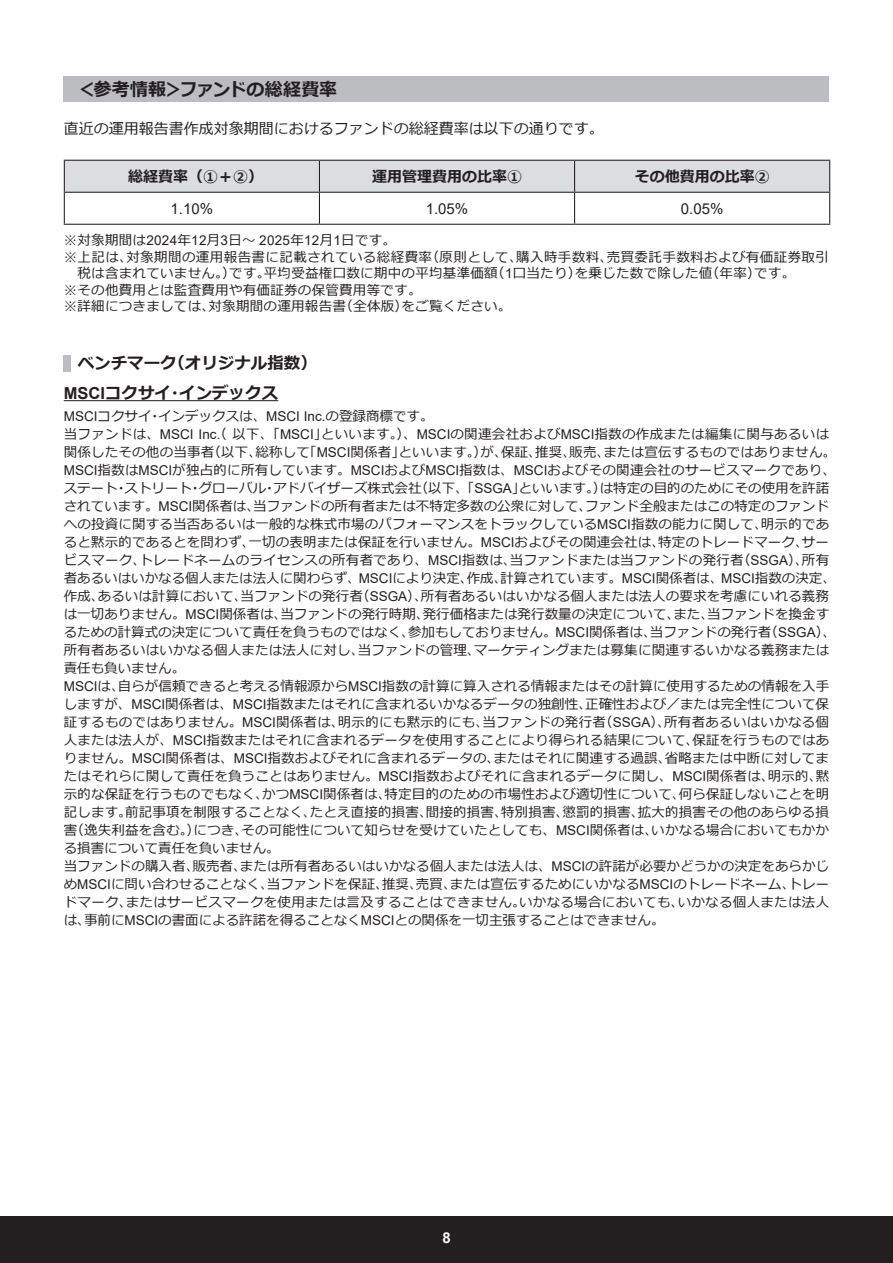
<style>
.page{position:relative;width:893px;height:1263px;background:#fff}
.page>*{position:absolute;margin:0;border:0;box-sizing:border-box;transform-origin:0 0}
.t1{font:700 18px "Meiryo";letter-spacing:.005em;color:#231f20}
.t2{font:700 16.5px/29.2px "Meiryo";color:#231f20}
.t3{font:15px "Meiryo";color:#231f20}
.t4{font:700 15px "Meiryo";color:#231f20}
.t5{font:15px "Arial";color:#231f20}
.t6{font:700 14.85px "Arial";color:#fff}
.t7{font:13.5px/18px "Meiryo";letter-spacing:.015em;color:#231f20}
.s1{font-family:"Arial"}
</style>
<div class="page">
<div style="left:0;top:1216px;width:893px;height:47px;background:#231f20"></div>
<hr style="left:64px;top:400px;width:214px;height:1px;background:#231f20">
<div style="left:64px;top:77px;width:765px;height:25px;background:#bcbdc0"></div>
<div style="left:65px;top:161px;width:764px;height:31px;background:#dcdddf"></div>
<hr style="left:64px;top:161px;width:1px;height:31px;background:#231f20">
<hr style="left:64px;top:160px;width:255px;height:1px;background:#231f20">
<hr style="left:319px;top:161px;width:1px;height:31px;background:#231f20">
<hr style="left:319px;top:160px;width:256px;height:1px;background:#231f20">
<hr style="left:574px;top:161px;width:1px;height:31px;background:#231f20">
<hr style="left:575px;top:160px;width:255px;height:1px;background:#231f20">
<hr style="left:829px;top:161px;width:1px;height:31px;background:#231f20">
<hr style="left:64px;top:193px;width:1px;height:31px;background:#231f20">
<hr style="left:64px;top:192px;width:255px;height:1px;background:#231f20">
<hr style="left:319px;top:192px;width:256px;height:1px;background:#231f20">
<hr style="left:319px;top:193px;width:1px;height:31px;background:#231f20">
<hr style="left:64px;top:224px;width:255px;height:1px;background:#231f20">
<hr style="left:319px;top:224px;width:256px;height:1px;background:#231f20">
<hr style="left:574px;top:193px;width:1px;height:31px;background:#231f20">
<hr style="left:575px;top:192px;width:255px;height:1px;background:#231f20">
<hr style="left:829px;top:193px;width:1px;height:31px;background:#231f20">
<hr style="left:575px;top:224px;width:255px;height:1px;background:#231f20">
<div style="left:64px;top:355px;width:7px;height:16px;background:#bcbdc0"></div>
<h1 class="t1" style="left:77px;top:77px;width:262px">＜参考情報＞ファンドの総経費率</h1>
<p class="t3" style="left:64px;top:118px;width:542px">直近の運用報告書作成対象期間におけるファンドの総経費率は以下の通りです。</p>
<p class="t4" style="left:128px;top:166px;width:136px">総経費率（①＋②）</p>
<p class="t4" style="left:372px;top:166px;width:151px">運用管理費用の比率①</p>
<p class="t4" style="left:635px;top:166px;width:137px">その他費用の比率②</p>
<p class="t5" style="left:171px;top:198px;width:44px">1.10%</p>
<p class="t5" style="left:426px;top:198px;width:44px">1.05%</p>
<p class="t5" style="left:681px;top:198px;width:44px">0.05%</p>
<p class="t7" style="left:64px;top:232px;width:334px">※対象期間は<span class="s1">2024</span>年<span class="s1">12</span>月<span class="s1">3</span>日～ <span class="s1">2025</span>年<span class="s1">12</span>月<span class="s1">1</span>日です。</p>
<p class="t7" style="left:64px;top:248px;width:767px">※上記は、対象期間の運用報告書に記載されている総経費率（原則として、購入時手数料、売買委託手数料および有価証券取引</p>
<p class="t7" style="left:78px;top:265px;width:719px">税は含まれていません。）です。平均受益権口数に期中の平均基準価額（<span class="s1">1</span>口当たり）を乗じた数で除した値（年率）です。</p>
<p class="t7" style="left:64px;top:281px;width:359px">※その他費用とは監査費用や有価証券の保管費用等です。</p>
<p class="t7" style="left:64px;top:298px;width:449px">※詳細につきましては、対象期間の運用報告書（全体版）をご覧ください。</p>
<p class="t2" style="left:64px;top:349px;width:255px;text-indent:14px">ベンチマーク（オリジナル指数）<br><span class="s1">MSCI</span>コクサイ・インデックス</p>
<p class="t7" style="left:64px;top:408px;width:774px"><span class="s1">MSCI</span>コクサイ・インデックスは、<span class="s1">MSCI Inc.</span>の登録商標です。<br>当ファンドは、<span class="s1">MSCI Inc.</span>（以下、「<span class="s1">MSCI</span>」といいます。）、<span class="s1">MSCI</span>の関連会社および<span class="s1">MSCI</span>指数の作成または編集に関与あるいは関係したその他の当事者（以下、総称して「<span class="s1">MSCI</span>関係者」といいます。）が、保証、推奨、販売、または宣伝するものではありません。<span class="s1">MSCI</span>指数は<span class="s1">MSCI</span>が独占的に所有しています。<span class="s1">MSCI</span>および<span class="s1">MSCI</span>指数は、<span class="s1">MSCI</span>およびその関連会社のサービスマークであり、ステート・ストリート・グローバル・アドバイザーズ株式会社（以下、「<span class="s1">SSGA</span>」といいます。）は特定の目的のためにその使用を許諾されています。<span class="s1">MSCI</span>関係者は、当ファンドの所有者または不特定多数の公衆に対して、ファンド全般またはこの特定のファンドへの投資に関する当否あるいは一般的な株式市場のパフォーマンスをトラックしている<span class="s1">MSCI</span>指数の能力に関して、明示的であると黙示的であるとを問わず、一切の表明または保証を行いません。<span class="s1">MSCI</span>およびその関連会社は、特定のトレードマーク、サービスマーク、トレードネームのライセンスの所有者であり、<span class="s1">MSCI</span>指数は、当ファンドまたは当ファンドの発行者（<span class="s1">SSGA</span>）、所有者あるいはいかなる個人または法人に関わらず、<span class="s1">MSCI</span>により決定、作成、計算されています。<span class="s1">MSCI</span>関係者は、<span class="s1">MSCI</span>指数の決定、作成、あるいは計算において、当ファンドの発行者（<span class="s1">SSGA</span>）、所有者あるいはいかなる個人または法人の要求を考慮にいれる義務は一切ありません。<span class="s1">MSCI</span>関係者は、当ファンドの発行時期、発行価格または発行数量の決定について、また、当ファンドを換金するための計算式の決定について責任を負うものではなく、参加もしておりません。<span class="s1">MSCI</span>関係者は、当ファンドの発行者（<span class="s1">SSGA</span>）、所有者あるいはいかなる個人または法人に対し、当ファンドの管理、マーケティングまたは募集に関連するいかなる義務または責任も負いません。<br><span class="s1">MSCI</span>は、自らが信頼できると考える情報源から<span class="s1">MSCI</span>指数の計算に算入される情報またはその計算に使用するための情報を入手しますが、<span class="s1">MSCI</span>関係者は、<span class="s1">MSCI</span>指数またはそれに含まれるいかなるデータの独創性、正確性および／または完全性について保証するものではありません。<span class="s1">MSCI</span>関係者は、明示的にも黙示的にも、当ファンドの発行者（<span class="s1">SSGA</span>）、所有者あるいはいかなる個人または法人が、<span class="s1">MSCI</span>指数またはそれに含まれるデータを使用することにより得られる結果について、保証を行うものではありません。<span class="s1">MSCI</span>関係者は、<span class="s1">MSCI</span>指数およびそれに含まれるデータの、またはそれに関連する過誤、省略または中断に対してまたはそれらに関して責任を負うことはありません。<span class="s1">MSCI</span>指数およびそれに含まれるデータに関し、<span class="s1">MSCI</span>関係者は、明示的、黙示的な保証を行うものでもなく、かつ<span class="s1">MSCI</span>関係者は、特定目的のための市場性および適切性について、何ら保証しないことを明記します。前記事項を制限することなく、たとえ直接的損害、間接的損害、特別損害、懲罰的損害、拡大的損害その他のあらゆる損害（逸失利益を含む。）につき、その可能性について知らせを受けていたとしても、<span class="s1">MSCI</span>関係者は、いかなる場合においてもかかる損害について責任を負いません。<br>当ファンドの購入者、販売者、または所有者あるいはいかなる個人または法人は、<span class="s1">MSCI</span>の許諾が必要かどうかの決定をあらかじめ<span class="s1">MSCI</span>に問い合わせることなく、当ファンドを保証、推奨、売買、または宣伝するためにいかなる<span class="s1">MSCI</span>のトレードネーム、トレードマーク、またはサービスマークを使用または言及することはできません。いかなる場合においても、いかなる個人または法人は、事前に<span class="s1">MSCI</span>の書面による許諾を得ることなく<span class="s1">MSCI</span>との関係を一切主張することはできません。</p>
<p class="t6" style="left:442px;top:1227px;width:10px">8</p>
</div>
